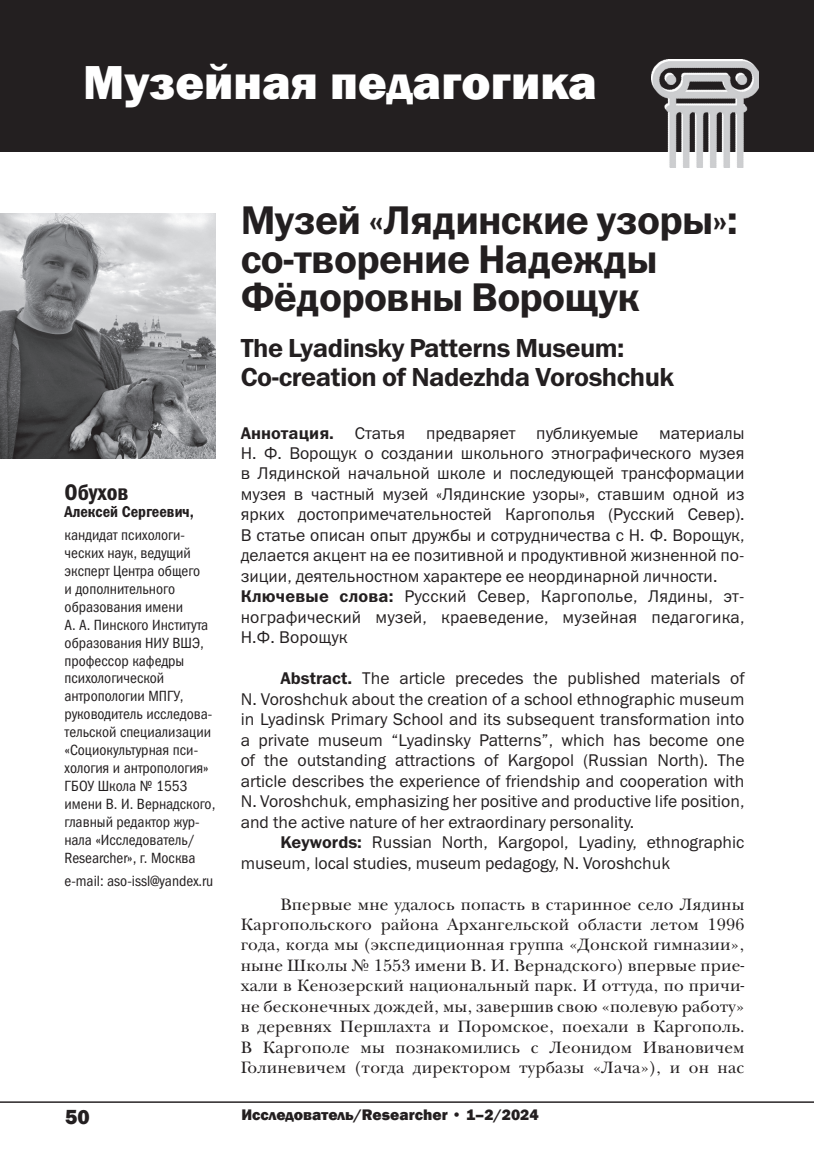
<style>
.page{position:relative;width:814px;height:1166px;background:#fff}
.page>*{position:absolute;margin:0;border:0;box-sizing:border-box;transform-origin:0 0}
.РАЗДЕЛ{font:800 49px "Franklin Gothic";color:#fff}
.zag_01{font:40.25px/38.5px "Franklin Gothic Demi C";letter-spacing:-.02em;color:#231f20}
.Заголовок_1_англ{font:26.25px/29.8px "Franklin Gothic Demi C";letter-spacing:-.02em;color:#231f20}
.avtor_01{font:22.75px "Franklin Gothic Demi Cond C";color:#231f20}
.t1{font:800 21px "Franklin Gothic";color:#231f20}
.text{font:17.15px/20.5px "Franklin Gothic Book C";color:#231f20;text-align:justify}
.ключевые_слова{font:17.15px/20.5px "Franklin Gothic Book C";letter-spacing:.005em;color:#231f20;text-align:justify}
.text-2{font:17.15px/20.5px "New Baskerville C";letter-spacing:.01em;color:#231f20;text-align:justify}
.t2{font:800 15.75px "Franklin Gothic";color:#231f20}
.avtor_02{font:15.75px "Franklin Gothic Demi Cond C";color:#231f20}
.avtor_03{font:14.88px/17.8px "Franklin Gothic Book Cond C";color:#231f20}
.s1{font-family:"Franklin Gothic Demi C"}
</style>
<div class="page">
<hr style="left:0;top:1102px;width:814px;height:1px;background:#231f20">
<div style="left:0;top:0;width:814px;height:152px;background:#231f20"></div>
<img style="left:651px;top:60px;width:107px;height:107px">
<img style="left:0;top:213px;width:216px;height:246px">
<p class="РАЗДЕЛ" style="left:83px;top:51px;width:515px">Музейная педагогика</p>
<p class="avtor_01" style="left:64px;top:479px;width:66px">Обухов</p>
<p class="avtor_02" style="left:64px;top:503px;width:131px">Алексей Сергеевич,</p>
<p class="avtor_03" style="left:64px;top:526px;width:152px">кандидат психологи&shy;ческих наук, ведущий эксперт Центра общего<br>и дополнительного образования имени<br>А. А. Пинского Института образования НИУ ВШЭ, профессор кафедры психологической антропологии МПГУ, руководитель исследова&shy;тельской специализации «Социокультурная пси&shy;хология и антропология»<br>ГБОУ Школа № 1553 имени В. И. Вернадского, главный редактор жур&shy;нала «Исследователь/<br>Researcher», г. Москва</p>
<p class="avtor_03" style="left:64px;top:872px;width:150px">e-mail: aso-issl@yandex.ru</p>
<p class="zag_01" style="left:241px;top:200px;width:499px">Музей «Лядинские узоры»: со-творение Надежды<br>Фёдоровны Ворощук</p>
<p class="Заголовок_1_англ" style="left:241px;top:332px;width:435px">The Lyadinsky Patterns Museum:<br>Co-creation of Nadezhda Voroshchuk</p>
<p class="ключевые_слова" style="left:241px;top:422px;width:505px"><span class="s1">Аннотация.</span> Статья предваряет публикуемые материалы Н. Ф. Ворощук о создании школьного этнографического музея в Лядинской начальной школе и последующей трансформации музея в частный музей «Лядинские узоры», ставшим одной из ярких достопримечательностей Каргополья (Русский Север).<br>В статье описан опыт дружбы и сотрудничества с Н. Ф. Ворощук, делается акцент на ее позитивной и продуктивной жизненной по&shy;зиции, деятельностном характере ее неординарной личности.</p>
<p class="ключевые_слова" style="left:241px;top:586px;width:505px"><span class="s1">Ключевые слова:</span> Русский Север, Каргополье, Лядины, эт&shy;нографический музей, краеведение, музейная педагогика, Н.Ф. Ворощук</p>
<p class="text" style="left:241px;top:668px;width:505px;text-indent:40px"><span class="s1">Abstract.</span> The article precedes the published materials of N. Voroshchuk about the creation of a school ethnographic museum in Lyadinsk Primary School and its subsequent transformation into a private museum “Lyadinsky Patterns”, which has become one of the outstanding attractions of Kargopol (Russian North). The article describes the experience of friendship and cooperation with N. Voroshchuk, emphasizing her positive and productive life position, and the active nature of her extraordinary personality.</p>
<p class="text" style="left:241px;top:832px;width:505px;text-indent:40px"><span class="s1">Keywords:</span> Russian North, Kargopol, Lyadiny, ethnographic museum, local studies, museum pedagogy, N. Voroshchuk</p>
<p class="text-2" style="left:241px;top:894px;width:505px;text-indent:40px">Впервые мне удалось попасть в старинное село Лядины Каргопольского района Архангельской области летом 1996 года, когда мы (экспедиционная группа «Донской гимназии», ныне Школы № 1553 имени В. И. Вернадского) впервые прие&shy;хали в Кенозерский национальный парк. И оттуда, по причи&shy;не бесконечных дождей, мы, завершив свою «полевую работу» в деревнях Першлахта и Поромское, поехали в Каргополь.<br>В Каргополе мы познакомились с Леонидом Ивановичем Голиневичем (тогда директором турбазы «Лача»), и он нас</p>
<p class="t1" style="left:65px;top:1103px;width:26px">50</p>
<p class="t2" style="left:241px;top:1104px;width:299px">Исследователь/Researcher • 1–2/2024</p>
</div>
